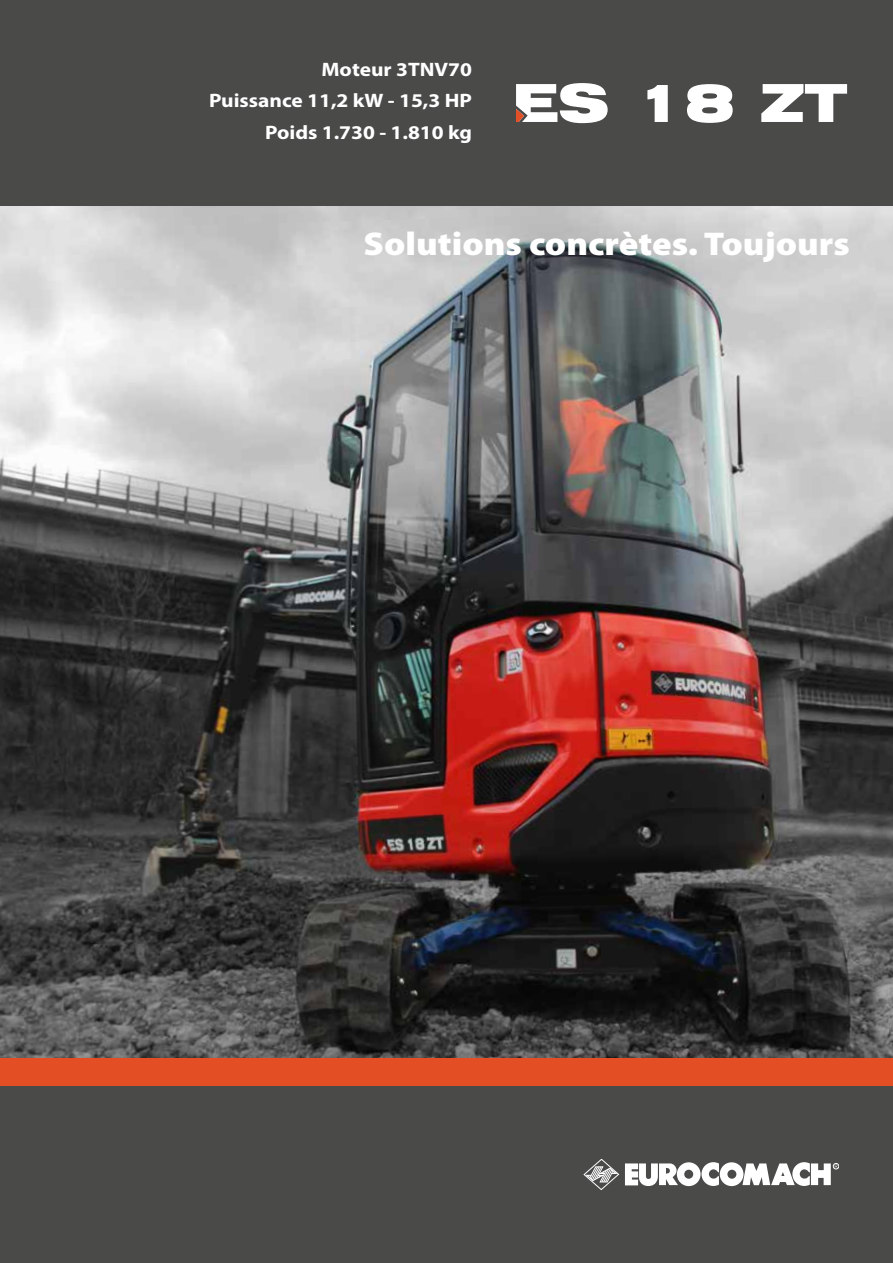
<style>
.page{position:relative;width:893px;height:1263px;background:#fff}
.page>*{position:absolute;margin:0;border:0;box-sizing:border-box;transform-origin:0 0}
.t1{font:900 expanded 52.5px "Swiss 721 BT";color:#fff}
.t2{font:900 33px "Myriad Pro";color:#fff;scale:1.1 1}
.t3{font:700 19.5px "Myriad Pro";color:#fff;scale:1.1 1}
</style>
<div class="page">
<div style="left:0;top:0;width:893px;height:207px;background:#4a4a49"></div>
<div style="left:0;top:1086px;width:893px;height:177px;background:#4a4a49"></div>
<div style="left:0;top:1057px;width:893px;height:29px;background:#e44e25"></div>
<img style="left:0;top:207px;width:893px;height:850px">
<svg style="left:584px;top:1159px;width:35px;height:31px"></svg>
<svg style="left:625px;top:1162px;width:214px;height:24px"></svg>
<svg style="left:516px;top:109px;width:8px;height:13px"></svg>
<p class="t3" style="left:321px;top:57px;width:138px">Moteur 3TNV70</p>
<p class="t3" style="left:209px;top:88px;width:241px">Puissance 11,2 kW - 15,3 HP</p>
<p class="t3" style="left:265px;top:120px;width:189px">Poids 1.730 - 1.810 kg</p>
<p class="t1" style="left:512px;top:71px;width:337px">ES 18 ZT</p>
<p class="t2" style="left:364px;top:222px;width:444px">Solutions concrètes. Toujours</p>
</div>
